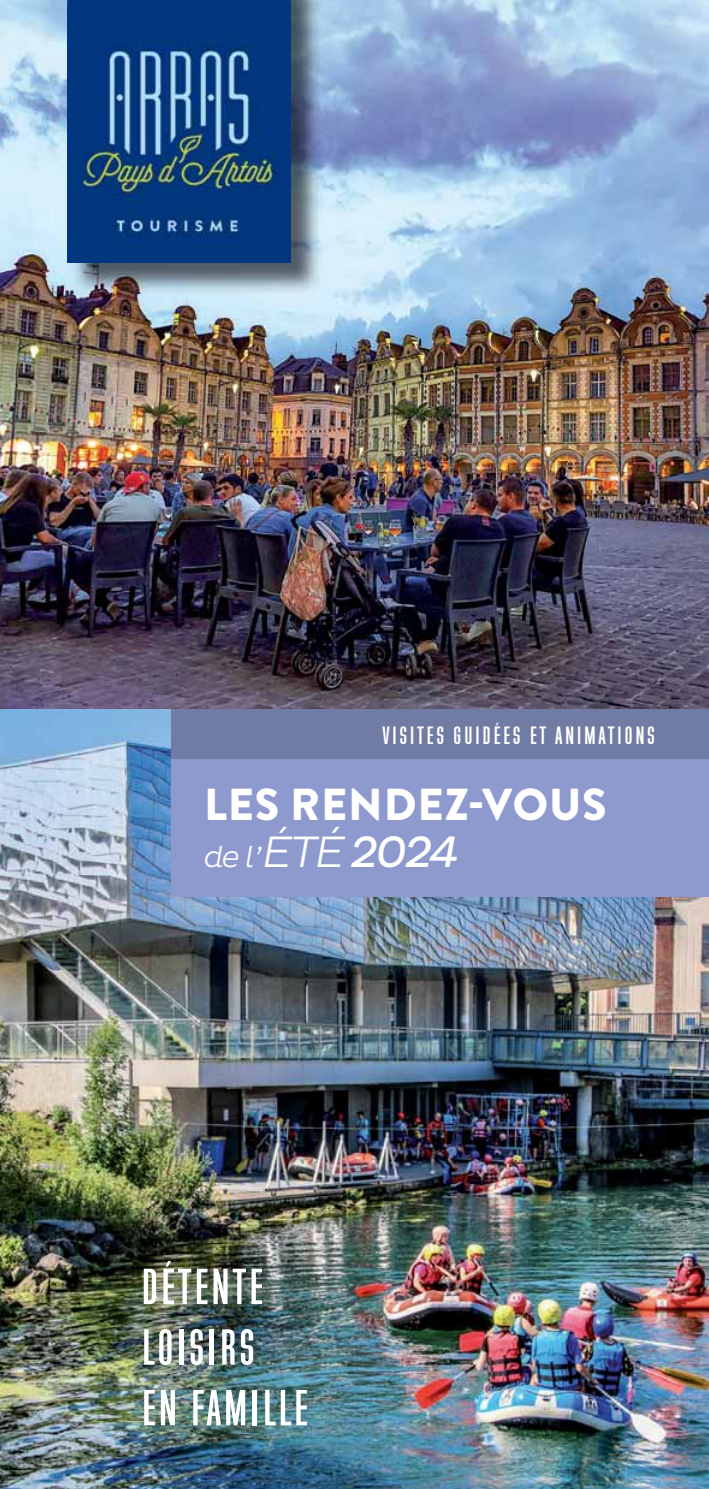
<style>
.page{position:relative;width:709px;height:1489px;background:#fff}
.page>*{position:absolute;margin:0;border:0;box-sizing:border-box;transform-origin:0 0}
.t1{font:500 50.5px/60.5px "Directors Gothic 201";letter-spacing:.05em;color:#fff}
.t2{font:900 44.75px "Brandon Grotesque";letter-spacing:.02em;color:#fff}
.t3{font:italic 300 29.75px "Pluto";color:#fff}
.t4{font:500 25px "Directors Gothic 201";letter-spacing:.1em;color:#fff}
.s1{font-size:44.75px}
.s2{font-weight:400;font-size:44.75px}
</style>
<div class="page">
<img style="left:0;top:0;width:709px;height:1488px">
<img style="left:71px;top:0;width:251px;height:294px">
<img style="left:67px;top:0;width:224px;height:262px">
<div style="left:172px;top:709px;width:537px;height:187px;background:#8e9ace"></div>
<div style="left:172px;top:709px;width:537px;height:49px;background:#717ca5"></div>
<p class="t4" style="left:382px;top:726px;width:274px">VISITES GUIDÉES ET ANIMATIONS</p>
<h2 class="t2" style="left:204px;top:778px;width:404px">LES RENDEZ-VOUS</h2>
<p class="t3" style="left:204px;top:839px;width:257px">de l’<span class="s1">ÉTÉ</span> <span class="s2">2024</span></p>
<h1 class="t1" style="left:141px;top:1262px;width:168px">DÉTENTE<br>LOISIRS<br>EN FAMILLE</h1>
</div>
